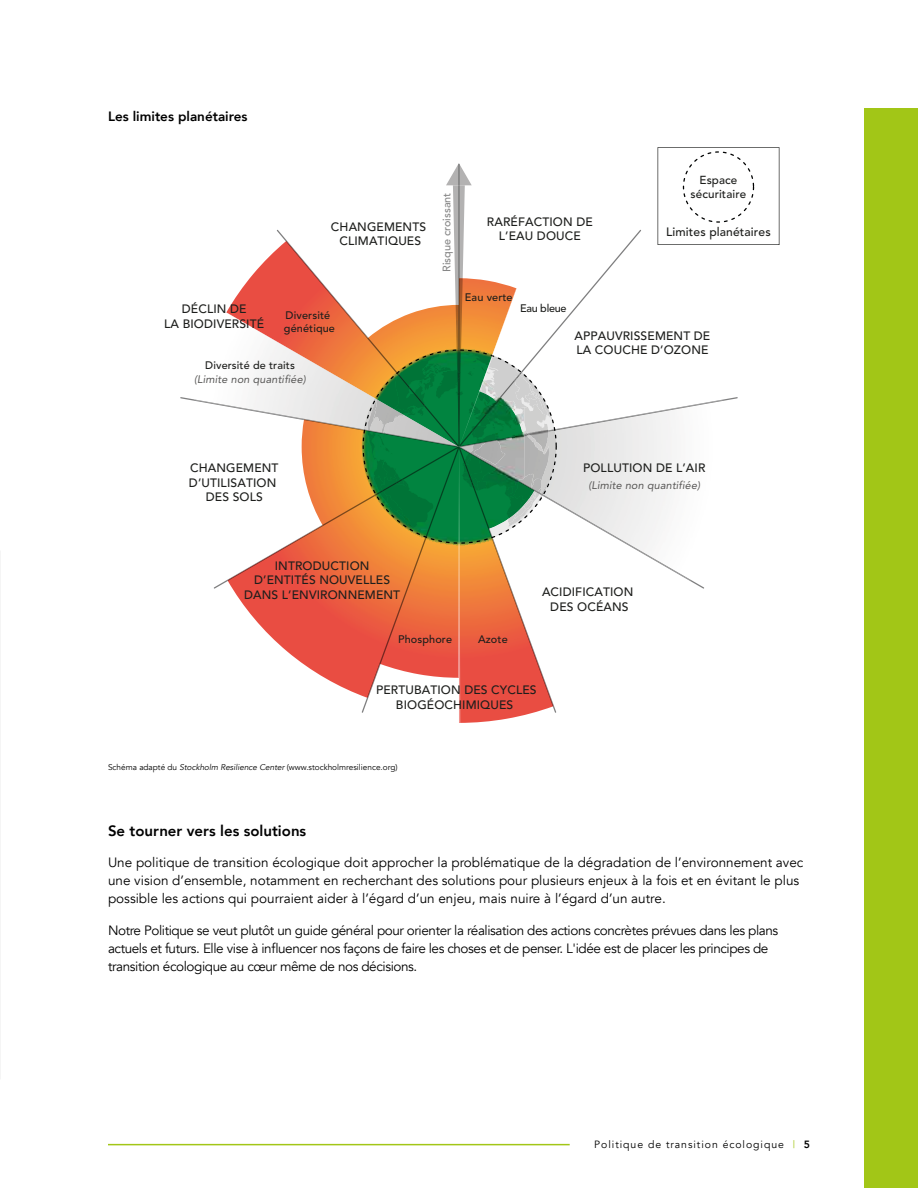
<style>
.page{position:relative;width:918px;height:1188px;background:#fff}
.page>*{position:absolute;margin:0;border:0;box-sizing:border-box;transform-origin:0 0}
.t1{font:800 15px "Avenir";color:#000}
.t2{font:13.5px/18px "Avenir";letter-spacing:-.01em;color:#000}
.t3{font:13.5px/18px "Avenir";letter-spacing:-.03em;color:#000}
.t4{font:800 13.5px "Avenir";color:#000}
.t5{font:500 12.15px/14.5px "Avenir";letter-spacing:.01em;color:#1d1e1c;text-align:center}
.t6{font:500 11.55px/14px "Avenir";letter-spacing:.01em;color:#1d1e1c;text-align:center}
.t7{font:500 10.95px/13px "Avenir";letter-spacing:.01em;color:#1d1e1c}
.t8{font:italic 10.95px "Avenir";letter-spacing:.01em;color:#585756}
.t9{font:500 10.95px "Avenir";color:#878787}
.t10{font:500 10.95px "Avenir";letter-spacing:-.025em;color:#1d1e1c}
.t11{font:10.5px "Avenir";letter-spacing:.09em;color:#000}
.t12{font:8.25px "Avenir";color:#000}
.s1{font-style:italic}
.s2{color:#a2c617}
.s3{font-weight:800}
</style>
<div class="page">
<div style="left:864px;top:108px;width:54px;height:1080px;background:#a2c617"></div>
<hr style="left:108px;top:1144px;width:462px;height:1px;background:#a2c617">
<img style="left:641px;top:495px;width:50px;height:85px">
<img style="left:641px;top:400px;width:81px;height:30px">
<svg style="left:180px;top:163px;width:461px;height:560px"></svg>
<svg style="left:658px;top:147px;width:121px;height:98px"></svg>
<img style="left:481px;top:381px;width:35px;height:48px">
<img style="left:369px;top:433px;width:24px;height:52px">
<img style="left:524px;top:404px;width:25px;height:83px">
<p class="t4" style="left:108px;top:106px;width:141px">Les limites planétaires</p>
<p class="t5" style="left:331px;top:218px;width:97px">CHANGEMENTS<br>CLIMATIQUES</p>
<p class="t5" style="left:164px;top:301px;width:101px">DÉCLIN DE<br>LA BIODIVERSITÉ</p>
<p class="t7" style="left:284px;top:308px;width:53px">Diversité génétique</p>
<p class="t7" style="left:205px;top:358px;width:91px">Diversité de traits</p>
<p class="t8" style="left:194px;top:373px;width:113px">(Limite non quantifiée)</p>
<p class="t9" style="left:437px;top:272px;width:81px;rotate:-90deg">Risque croissant</p>
<p class="t5" style="left:487px;top:214px;width:107px">RARÉFACTION DE<br>L’EAU DOUCE</p>
<p class="t7" style="left:465px;top:290px;width:49px">Eau verte</p>
<p class="t10" style="left:520px;top:299px;width:48px">Eau bleue</p>
<p class="t6" style="left:691px;top:173px;width:57px">Espace sécuritaire</p>
<p class="t5" style="left:666px;top:224px;width:106px">Limites planétaires</p>
<p class="t5" style="left:575px;top:328px;width:137px;text-align:left">APPAUVRISSEMENT DE<br>LA COUCHE D’OZONE</p>
<p class="t5" style="left:189px;top:460px;width:91px">CHANGEMENT<br>D’UTILISATION<br>DES SOLS</p>
<p class="t5" style="left:583px;top:460px;width:124px">POLLUTION DE L’AIR</p>
<p class="t8" style="left:588px;top:479px;width:113px">(Limite non quantifiée)</p>
<p class="t5" style="left:244px;top:557px;width:158px">INTRODUCTION<br>D’ENTITÉS NOUVELLES<br>DANS L’ENVIRONNEMENT</p>
<p class="t7" style="left:398px;top:632px;width:55px">Phosphore</p>
<p class="t7" style="left:478px;top:632px;width:31px">Azote</p>
<p class="t5" style="left:542px;top:584px;width:93px">ACIDIFICATION<br>DES OCÉANS</p>
<p class="t5" style="left:376px;top:682px;width:162px">PERTUBATION DES CYCLES<br>BIOGÉOCHIMIQUES</p>
<p class="t12" style="left:108px;top:762px;width:291px">Schéma adapté du <span class="s1">Stockholm Resilience Center</span> (www.stockholmresilience.org)</p>
<p class="t1" style="left:108px;top:819px;width:200px">Se tourner vers les solutions</p>
<p class="t2" style="left:108px;top:854px;width:697px">Une politique de transition écologique doit approcher la problématique de la dégradation de l’environnement avec une vision d’ensemble, notamment en recherchant des solutions pour plusieurs enjeux à la fois et en évitant le plus possible les actions qui pourraient aider à l’égard d’un enjeu, mais nuire à l’égard d’un autre.</p>
<p class="t3" style="left:108px;top:921px;width:672px">Notre Politique se veut plutôt un guide général pour orienter la réalisation des actions concrètes prévues dans les plans actuels et futurs. Elle vise à influencer nos façons de faire les choses et de penser. L'idée est de placer les principes de transition écologique au cœur même de nos décisions.</p>
<p class="t11" style="left:594px;top:1138px;width:217px">Politique de transition écologique <span class="s2">|</span> <span class="s3">5</span></p>
</div>
